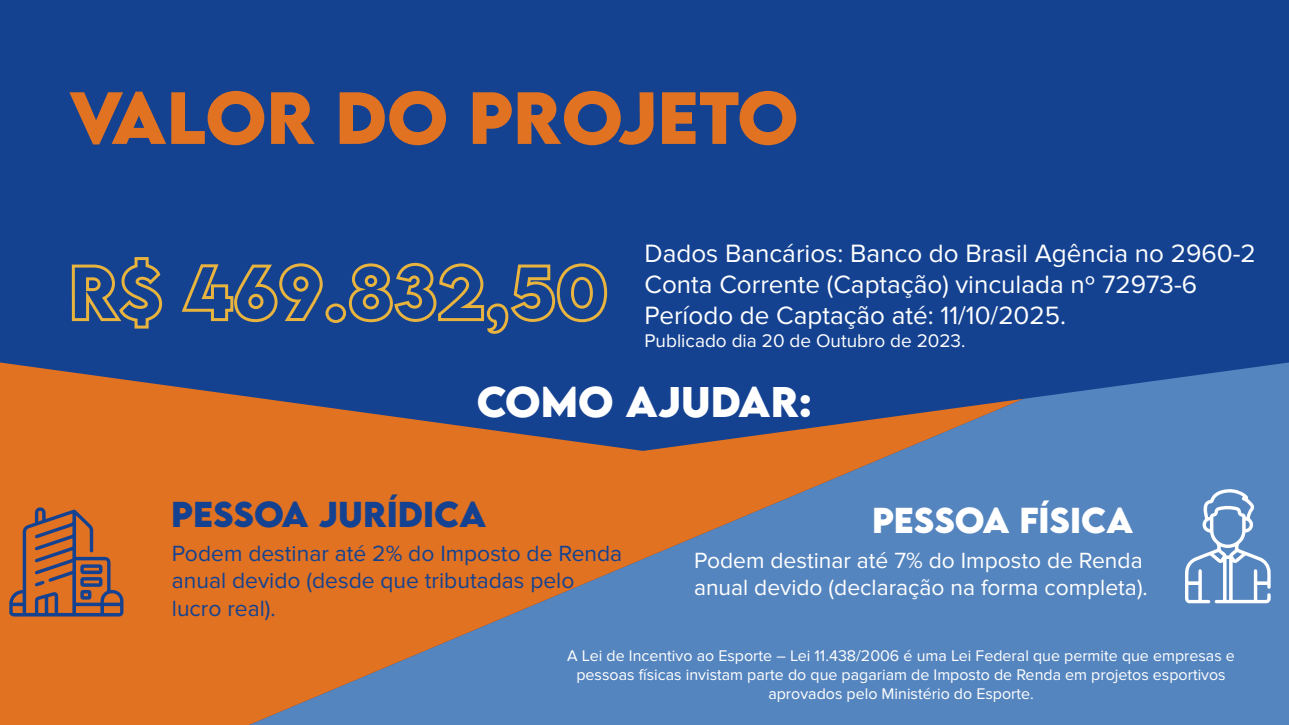
<style>
.page{position:relative;width:1289px;height:725px;background:#144291}
.page>*{position:absolute;margin:0;border:0;box-sizing:border-box;transform-origin:0 0}
.t1{font:700 65.6px "LEMONMILK";color:#e17221}
.t2{font:700 38.1px "LEMONMILK";color:#fff}
.t3{font:700 32px "LEMONMILK";color:#144291}
.t4{font:700 32px "LEMONMILK";color:#fff}
.t5{font:26px/31.2px "Proxima Nova";color:#fff}
.t6{font:22.8px/27.4px "Proxima Nova";color:#144291}
.t7{font:22.8px/27.4px "Proxima Nova";color:#fff}
.t8{font:19px "Proxima Nova";color:#fff}
.t9{font:16px/19.2px "Proxima Nova";color:#fff;text-align:center}
</style>
<div class="page">
<svg style="left:71px;top:257px;width:92px;height:72px"></svg>
<svg style="left:181px;top:263px;width:142px;height:60px"></svg>
<div style="left:325px;top:303px;width:21px;height:20px;border:3px solid #e9b43e;border-radius:50%"></div>
<svg style="left:348px;top:262px;width:260px;height:72px"></svg>
<div style="left:1023px;top:362px;width:266px;height:363px;background:#5585bf"></div>
<svg style="left:0;top:362px;width:1023px;height:363px;background:#927168"></svg>
<svg style="left:9px;top:507px;width:114px;height:109px"></svg>
<svg style="left:1185px;top:488px;width:85px;height:115px;background:#7ca1cd"></svg>
<h1 class="t1" style="left:69px;top:73px;width:731px">VALOR DO PROJETO</h1>
<h3 class="t5" style="left:644px;top:238px;width:613px">Dados Bancários: Banco do Brasil Agência no 2960-2<br>Conta Corrente (Captação) vinculada nº 72973-6<br>Período de Captação até: 11/10/2025.</h3>
<p class="t8" style="left:644px;top:330px;width:323px">Publicado dia 20 de Outubro de 2023.</p>
<h2 class="t2" style="left:477px;top:376px;width:337px">COMO AJUDAR:</h2>
<h3 class="t3" style="left:171px;top:493px;width:317px">PESSOA JURÍDiCA</h3>
<h3 class="t4" style="left:872px;top:499px;width:263px">PESSOA FÍSiCA</h3>
<h3 class="t6" style="left:172px;top:540px;width:452px">Podem destinar até 2% do Imposto de Renda anual devido (desde que tributadas pelo lucro real).</h3>
<h3 class="t7" style="left:694px;top:547px;width:455px">Podem destinar até 7% do Imposto de Renda anual devido (declaração na forma completa).</h3>
<p class="t9" style="left:567px;top:646px;width:669px">A Lei de Incentivo ao Esporte – Lei 11.438/2006 é uma Lei Federal que permite que empresas e pessoas físicas invistam parte do que pagariam de Imposto de Renda em projetos esportivos aprovados pelo Ministério do Esporte.</p>
</div>
